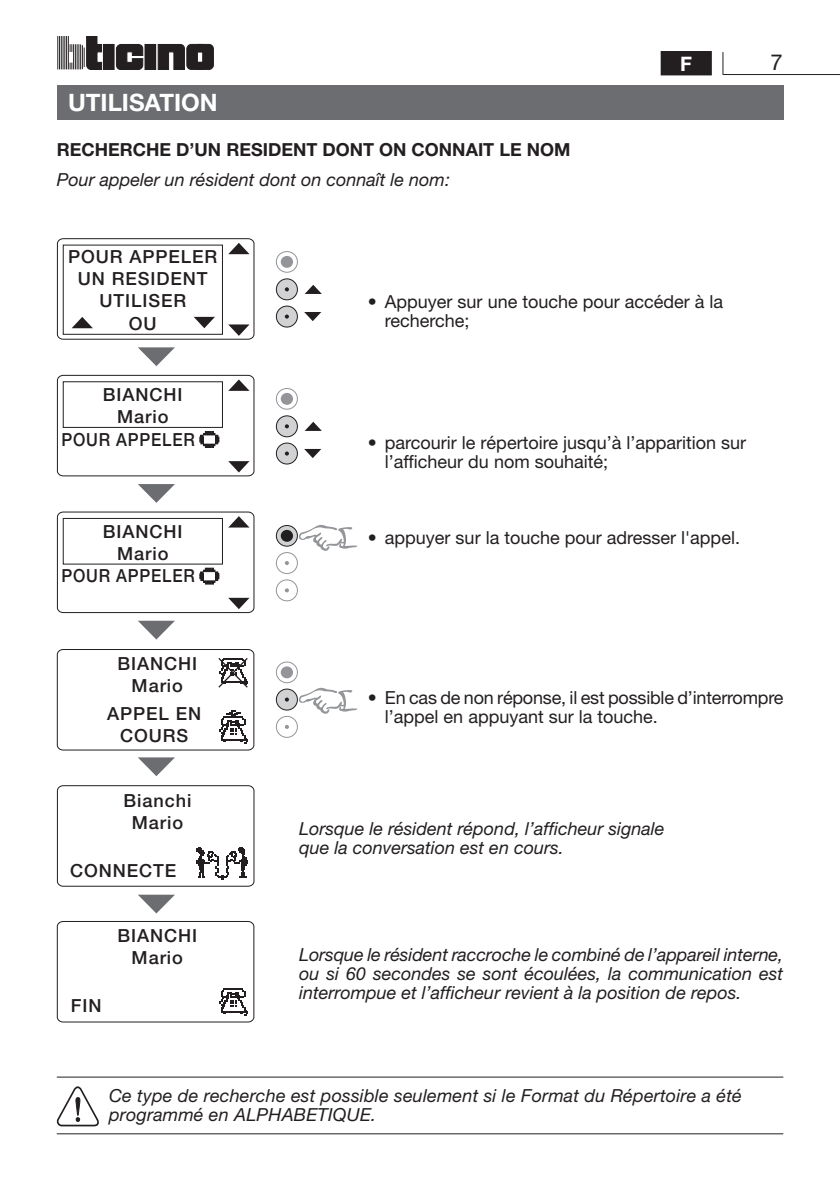
<style>
.page{position:relative;width:840px;height:1191px;background:#fff}
.page>*{position:absolute;margin:0;border:0;box-sizing:border-box;transform-origin:0 0}
.t1{font:700 24px "Helvetica Neue";color:#fff}
.t2{font:22px "Helvetica Neue";color:#231f20}
.t3{font:700 20px "Helvetica Neue";color:#fff}
.t4{font:italic 18px/19px "Helvetica Neue";color:#231f20}
.t5{font:18px/19px "Helvetica Neue";color:#231f20}
.t6{font:500 18px/22px "Helvetica Neue";letter-spacing:.05em;color:#231f20;text-align:center}
.t7{font:700 18px "Helvetica Neue";color:#231f20}
.t8{font:500 18px "Helvetica Neue";letter-spacing:.05em;color:#231f20;scale:.9 1}
</style>
<div class="page">
<hr style="left:722px;top:74px;width:117px;height:1px;background:#231f20">
<svg style="left:722px;top:52px;width:1px;height:23px"></svg>
<div style="left:661px;top:52px;width:49px;height:22px;background:#231f20"></div>
<div style="left:660px;top:51px;width:51px;height:24px;border:2px solid #231f20"></div>
<div style="left:103px;top:44px;width:11px;height:25px;background:#231f20"></div>
<div style="left:145px;top:44px;width:11px;height:25px;background:#231f20"></div>
<svg style="left:116px;top:44px;width:27px;height:26px"></svg>
<svg style="left:158px;top:44px;width:55px;height:26px"></svg>
<hr style="left:68px;top:36px;width:1px;height:33px;background:#231f20">
<svg style="left:70px;top:36px;width:32px;height:34px"></svg>
<hr style="left:66px;top:36px;width:1px;height:33px;background:#231f20">
<hr style="left:64px;top:36px;width:1px;height:33px;background:#231f20">
<hr style="left:63px;top:36px;width:1px;height:33px;background:#231f20">
<hr style="left:61px;top:36px;width:1px;height:33px;background:#231f20">
<hr style="left:59px;top:36px;width:1px;height:33px;background:#231f20">
<hr style="left:57px;top:36px;width:1px;height:33px;background:#231f20">
<svg style="left:138px;top:347px;width:37px;height:19px"></svg>
<svg style="left:57px;top:238px;width:198px;height:102px"></svg>
<svg style="left:138px;top:484px;width:37px;height:19px"></svg>
<div style="left:57px;top:375px;width:197px;height:101px;border:1px solid #231f20;border-radius:5px"></div>
<div style="left:63px;top:381px;width:160px;height:47px;border:1px solid #231f20"></div>
<svg style="left:228px;top:461px;width:21px;height:11px"></svg>
<svg style="left:228px;top:379px;width:21px;height:12px"></svg>
<svg style="left:138px;top:757px;width:37px;height:19px"></svg>
<svg style="left:138px;top:894px;width:37px;height:19px"></svg>
<svg style="left:138px;top:621px;width:37px;height:18px"></svg>
<div style="left:57px;top:511px;width:197px;height:102px;border:1px solid #231f20;border-radius:5px"></div>
<div style="left:63px;top:518px;width:160px;height:46px;border:1px solid #231f20"></div>
<svg style="left:228px;top:598px;width:21px;height:11px"></svg>
<svg style="left:229px;top:516px;width:20px;height:11px"></svg>
<div style="left:276px;top:251px;width:22px;height:22px;border:1px solid #939598;border-radius:50%"></div>
<div style="left:280px;top:256px;width:13px;height:12px;background:#939598;border-radius:50%"></div>
<div style="left:276px;top:279px;width:21px;height:21px;background:#d1d2d4;border-radius:50%"></div>
<div style="left:276px;top:278px;width:22px;height:22px;border:1px solid #231f20;border-radius:50%"></div>
<svg style="left:284px;top:287px;width:5px;height:4px"></svg>
<div style="left:276px;top:306px;width:21px;height:21px;background:#d1d2d4;border-radius:50%"></div>
<div style="left:276px;top:305px;width:22px;height:22px;border:1px solid #231f20;border-radius:50%"></div>
<svg style="left:284px;top:314px;width:5px;height:4px"></svg>
<svg style="left:304px;top:285px;width:17px;height:9px"></svg>
<svg style="left:304px;top:312px;width:17px;height:9px"></svg>
<div style="left:276px;top:388px;width:22px;height:22px;border:1px solid #939598;border-radius:50%"></div>
<div style="left:280px;top:393px;width:13px;height:12px;background:#939598;border-radius:50%"></div>
<div style="left:276px;top:416px;width:21px;height:21px;background:#d1d2d4;border-radius:50%"></div>
<div style="left:276px;top:415px;width:22px;height:22px;border:1px solid #231f20;border-radius:50%"></div>
<svg style="left:284px;top:424px;width:5px;height:4px"></svg>
<div style="left:276px;top:443px;width:21px;height:21px;background:#d1d2d4;border-radius:50%"></div>
<div style="left:276px;top:442px;width:22px;height:22px;border:1px solid #231f20;border-radius:50%"></div>
<svg style="left:284px;top:451px;width:5px;height:4px"></svg>
<svg style="left:304px;top:422px;width:17px;height:9px"></svg>
<svg style="left:304px;top:449px;width:17px;height:9px"></svg>
<svg style="left:276px;top:525px;width:21px;height:21px"></svg>
<div style="left:276px;top:525px;width:22px;height:21px;border:1px solid #231f20;border-radius:50%"></div>
<div style="left:280px;top:530px;width:13px;height:12px;background:#231f20;border-radius:50%"></div>
<div style="left:276px;top:552px;width:22px;height:22px;border:1px solid #939598;border-radius:50%"></div>
<svg style="left:284px;top:561px;width:5px;height:4px"></svg>
<div style="left:276px;top:579px;width:22px;height:22px;border:1px solid #939598;border-radius:50%"></div>
<svg style="left:284px;top:588px;width:5px;height:4px"></svg>
<svg style="left:299px;top:524px;width:58px;height:27px"></svg>
<div style="left:276px;top:661px;width:22px;height:22px;border:1px solid #939598;border-radius:50%"></div>
<div style="left:280px;top:666px;width:13px;height:12px;background:#939598;border-radius:50%"></div>
<div style="left:276px;top:689px;width:21px;height:21px;background:#d1d2d4;border-radius:50%"></div>
<div style="left:276px;top:688px;width:22px;height:22px;border:1px solid #231f20;border-radius:50%"></div>
<svg style="left:284px;top:697px;width:5px;height:4px"></svg>
<div style="left:276px;top:716px;width:22px;height:22px;border:1px solid #939598;border-radius:50%"></div>
<svg style="left:284px;top:725px;width:5px;height:4px"></svg>
<svg style="left:299px;top:687px;width:58px;height:27px"></svg>
<svg style="left:199px;top:431px;width:20px;height:16px"></svg>
<svg style="left:199px;top:568px;width:20px;height:16px"></svg>
<div style="left:57px;top:785px;width:197px;height:101px;border:1px solid #231f20;border-radius:5px"></div>
<svg style="left:197px;top:847px;width:51px;height:32px"></svg>
<div style="left:57px;top:649px;width:197px;height:101px;border:1px solid #231f20;border-radius:5px"></div>
<svg style="left:220px;top:710px;width:27px;height:33px"></svg>
<svg style="left:218px;top:658px;width:30px;height:30px"></svg>
<div style="left:57px;top:921px;width:197px;height:101px;border:1px solid #231f20;border-radius:5px"></div>
<svg style="left:220px;top:988px;width:27px;height:27px"></svg>
<div style="left:57px;top:85px;width:725px;height:34px;background:#6c6d70"></div>
<svg style="left:57px;top:1086px;width:42px;height:40px"></svg>
<hr style="left:57px;top:1133px;width:725px;height:1px;background:#231f20">
<hr style="left:57px;top:1076px;width:725px;height:1px;background:#231f20">
<h1 class="t1" style="left:68px;top:88px;width:151px">UTILISATION</h1>
<p class="t7" style="left:57px;top:138px;width:515px">RECHERCHE D’UN RESIDENT DONT ON CONNAIT LE NOM</p>
<p class="t4" style="left:57px;top:170px;width:394px">Pour appeler un résident dont on connaît le nom:</p>
<p class="t3" style="left:679px;top:52px;width:13px">F</p>
<p class="t2" style="left:770px;top:49px;width:14px">7</p>
<p class="t6" style="left:68px;top:246px;width:151px">POUR APPELER<br>UN RESIDENT<br>UTILISER<br>OU</p>
<p class="t6" style="left:103px;top:383px;width:81px">BIANCHI<br>Mario</p>
<p class="t8" style="left:61px;top:428px;width:150px">POUR APPELER</p>
<p class="t6" style="left:103px;top:520px;width:81px">BIANCHI<br>Mario</p>
<p class="t8" style="left:61px;top:565px;width:150px">POUR APPELER</p>
<p class="t6" style="left:117px;top:653px;width:81px">BIANCHI<br>Mario</p>
<p class="t6" style="left:107px;top:702px;width:95px">APPEL EN<br>COURS</p>
<p class="t6" style="left:123px;top:789px;width:69px">Bianchi<br>Mario</p>
<p class="t6" style="left:70px;top:859px;width:108px">CONNECTE</p>
<p class="t6" style="left:71px;top:994px;width:32px">FIN</p>
<p class="t6" style="left:117px;top:924px;width:81px">BIANCHI<br>Mario</p>
<p class="t5" style="left:384px;top:291px;width:340px;text-indent:-17px">• Appuyer sur une touche pour accéder à la recherche;</p>
<p class="t5" style="left:384px;top:432px;width:363px;text-indent:-17px">• parcourir le répertoire jusqu’à l’apparition sur l’afficheur du nom souhaité;</p>
<p class="t5" style="left:367px;top:527px;width:373px">• appuyer sur la touche pour adresser l'appel.</p>
<p class="t5" style="left:384px;top:688px;width:400px;text-indent:-17px">• En cas de non réponse, il est possible d’interrompre l’appel en appuyant sur la touche.</p>
<p class="t4" style="left:299px;top:819px;width:367px">Lorsque le résident répond, l’afficheur signale que la conversation est en cours.</p>
<p class="t4" style="left:299px;top:945px;width:485px;text-align:justify">Lorsque le résident raccroche le combiné de l’appareil interne, ou si 60 secondes se sont écoulées, la communication est interrompue et l’afficheur revient à la position de repos.</p>
<p class="t4" style="left:109px;top:1085px;width:634px">Ce type de recherche est possible seulement si le Format du Répertoire a été programmé en ALPHABETIQUE.</p>
</div>
